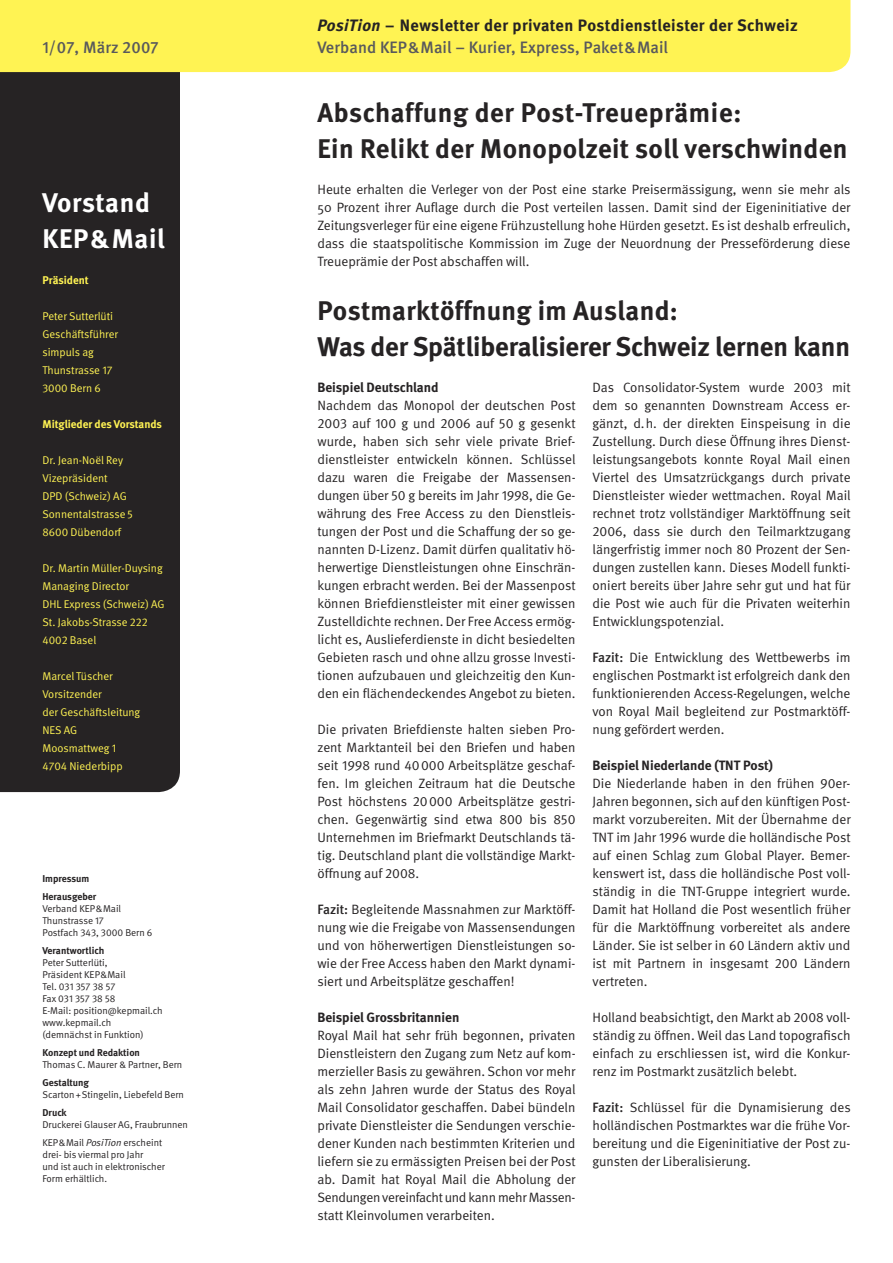
<style>
.page{position:relative;width:893px;height:1263px;background:#fff}
.page>*{position:absolute;margin:0;border:0;box-sizing:border-box;transform-origin:0 0}
.t1{font:700 27px/36px "Meta";letter-spacing:.015em;color:#262324}
.t2{font:700 27px/36px "Meta";letter-spacing:-.005em;color:#262324}
.t3{font:700 27px/36px "Meta";letter-spacing:.025em;color:#fff}
.t4{font:700 16.5px/22.5px "Meta";letter-spacing:.025em;color:#262324}
.t5{font:16.5px "Meta Medium Expert";letter-spacing:-.005em;color:#59595c}
.t6{font:13.5px/18px "Meta Normal";color:#262324;text-align:justify}
.t7{font:700 13.5px "Meta";color:#262324}
.t8{font:11.25px/18px "Meta Normal";color:#fff353}
.t9{font:700 11.25px "Meta";color:#fff353}
.t10{font:11.25px "Meta Normal Caps Expert";color:#fff353}
.t11{font:9.9px/12px "Meta Normal";color:#262324}
.t12{font:700 9.9px/18px "Meta";color:#262324}
.t13{font:9.9px/12px "Meta Normal Caps Expert";color:#262324}
.t14{font:9.9px "Meta Normal";color:#231f20}
.s1{font-family:"Meta";font-weight:500}
.s2{font-family:"Meta Normal Caps Expert"}
.s3{font-family:"Meta Normal"}
.s4{font-style:italic}
.s5{font-weight:500;color:#59595c}
.s6{font-family:"Meta Normal Expert"}
</style>
<div class="page">
<div style="left:0;top:72px;width:180px;height:720px;background:#262324"></div>
<div style="left:0;top:0;width:850px;height:72px;background:#fff353"></div>
<p class="t5" style="left:42px;top:38px;width:118px">1<span class="s1">/</span>07<span class="s1">, März</span> 2007</p>
<h1 class="t3" style="left:42px;top:186px;width:124px">Vorstand<br>KEP&amp;Mail</h1>
<p class="t9" style="left:42px;top:275px;width:48px">Präsident</p>
<p class="t8" style="left:42px;top:308px;width:77px">Peter Sutterlüti<br>Geschäftsführer simpuls ag<br>Thunstrasse <span class="s2">17</span></p>
<p class="t10" style="left:42px;top:381px;width:60px">3000 <span class="s3">Bern</span> 6</p>
<p class="t9" style="left:42px;top:419px;width:121px">Mitglieder des Vorstands</p>
<p class="t8" style="left:42px;top:452px;width:92px">Dr. Jean-Noël Rey<br>Vizepräsident<br>DPD (Schweiz) AG<br>Sonnentalstrasse <span class="s2">5<br>8600</span> Dübendorf</p>
<p class="t8" style="left:42px;top:560px;width:124px">Dr. Martin Müller-Duysing<br>Managing Director<br>DHL Express (Schweiz) AG<br>St. Jakobs-Strasse <span class="s2">222<br>4002</span> Basel</p>
<p class="t8" style="left:42px;top:668px;width:99px">Marcel Tüscher<br>Vorsitzender<br>der Geschäftsleitung<br>NES AG<br>Moosmattweg <span class="s2">1<br>4704</span> Niederbipp</p>
<p class="t12" style="left:42px;top:870px;width:55px">Impressum<br>Herausgeber</p>
<p class="t11" style="left:42px;top:903px;width:111px">Verband KEP&amp;Mail<br>Thunstrasse <span class="s2">17<br></span>Postfach <span class="s2">343</span>, <span class="s2">3000</span> Bern <span class="s2">6</span></p>
<p class="t12" style="left:42px;top:942px;width:63px">Verantwortlich</p>
<p class="t11" style="left:42px;top:957px;width:85px">Peter Sutterlüti,<br>Präsident KEP&amp;Mail</p>
<p class="t13" style="left:42px;top:981px;width:75px"><span class="s3">Tel.</span> 031 357 38 57<br><span class="s3">Fax</span> 031 357 38 58</p>
<p class="t11" style="left:42px;top:1005px;width:122px">E-Mail: position@kepmail.ch www.kepmail.ch</p>
<p class="t14" style="left:42px;top:1031px;width:103px">(demnächst in Funktion)</p>
<p class="t12" style="left:42px;top:1044px;width:99px">Konzept und Redaktion</p>
<p class="t11" style="left:42px;top:1059px;width:141px">Thomas C. Maurer &amp; Partner, Bern</p>
<p class="t12" style="left:42px;top:1074px;width:48px">Gestaltung</p>
<p class="t11" style="left:42px;top:1089px;width:143px">Scarton+Stingelin, Liebefeld Bern</p>
<p class="t12" style="left:42px;top:1104px;width:26px">Druck</p>
<p class="t11" style="left:42px;top:1116px;width:147px;line-height:18px">Druckerei Glauser AG, Fraubrunnen<br>KEP&amp;Mail <span class="s4">PosiTion</span> erscheint</p>
<p class="t11" style="left:42px;top:1149px;width:124px">drei- bis viermal pro Jahr<br>und ist auch in elektronischer<br>Form erhältlich.</p>
<p class="t4" style="left:317px;top:15px;width:482px"><span class="s4">PosiTion</span> – Newsletter der privaten Postdienstleister der Schweiz<br><span class="s5">Verband KEP&amp;Mail – Kurier, Express, Paket&amp;Mail</span></p>
<h1 class="t1" style="left:317px;top:96px;width:531px">Abschaffung der Post-Treueprämie:<br>Ein Relikt der Monopolzeit soll verschwinden</h1>
<p class="t6" style="left:317px;top:181px;width:535px">Heute erhalten die Verleger von der Post eine starke Preisermässigung, wenn sie mehr als 50 Prozent ihrer Auflage durch die Post verteilen lassen. Damit sind der Eigeninitiative der Zeitungsverleger für eine eigene Frühzustellung hohe Hürden gesetzt. Es ist deshalb erfreulich, dass die staatspolitische Kommission im Zuge der Neuordnung der Presseförderung diese Treueprämie der Post abschaffen will.</p>
<h1 class="t2" style="left:317px;top:294px;width:534px">Postmarktöffnung im Ausland:<br>Was der Spätliberalisierer Schweiz lernen kann</h1>
<p class="t7" style="left:317px;top:382px;width:123px">Beispiel Deutschland</p>
<p class="t6" style="left:317px;top:397px;width:260px">Nachdem das Monopol der deutschen Post <span class="s6">2003</span> auf <span class="s6">100</span> g und <span class="s6">2006</span> auf <span class="s6">50</span> g gesenkt wurde, haben sich sehr viele private Brief&shy;dienstleister entwickeln können. Schlüssel dazu waren die Freigabe der Massensen&shy;dungen über <span class="s6">50</span> g bereits im Jahr <span class="s6">1998</span>, die Ge&shy;währung des Free Access zu den Dienstleis&shy;tungen der Post und die Schaffung der so ge&shy;nannten D-Lizenz. Damit dürfen qualitativ hö&shy;herwertige Dienstleistungen ohne Einschrän&shy;kungen erbracht werden. Bei der Massenpost können Briefdienstleister mit einer gewissen Zustelldichte rechnen. Der Free Access ermög&shy;licht es, Auslieferdienste in dicht besiedelten Gebieten rasch und ohne allzu grosse Investi&shy;tionen aufzubauen und gleichzeitig den Kun&shy;den ein flächendeckendes Angebot zu bieten.</p>
<p class="t6" style="left:317px;top:721px;width:260px">Die privaten Briefdienste halten sieben Pro&shy;zent Marktanteil bei den Briefen und haben seit <span class="s6">1998</span> rund <span class="s6">40000</span> Arbeitsplätze geschaf&shy;fen. Im gleichen Zeitraum hat die Deutsche Post höchstens <span class="s6">20000</span> Arbeitsplätze gestri&shy;chen. Gegenwärtig sind etwa <span class="s6">800</span> bis <span class="s6">850<br></span>Unter nehmen im Briefmarkt Deutschlands tä&shy;tig. Deutschland plant die vollständige Markt&shy;öffnung auf <span class="s6">2008</span>.</p>
<p class="t6" style="left:317px;top:901px;width:260px"><span class="s1">Fazit:</span> Begleitende Massnahmen zur Marktöff&shy;nung wie die Freigabe von Massensendungen und von höherwertigen Dienstleistungen so&shy;wie der Free Access haben den Markt dynami&shy;siert und Arbeitsplätze geschaffen!</p>
<p class="t7" style="left:317px;top:1012px;width:143px">Beispiel Grossbritannien</p>
<p class="t6" style="left:317px;top:1027px;width:260px">Royal Mail hat sehr früh begonnen, privaten Dienstleistern den Zugang zum Netz auf kom&shy;merzieller Basis zu gewähren. Schon vor mehr als zehn Jahren wurde der Status des Royal Mail Consolidator geschaffen. Dabei bündeln private Dienstleister die Sendungen verschie&shy;dener Kunden nach bestimmten Kriterien und liefern sie zu ermässigten Preisen bei der Post ab. Damit hat Royal Mail die Abholung der Sendungen vereinfacht und kann mehr Massen&shy;statt Kleinvolumen verarbeiten.</p>
<p class="t6" style="left:592px;top:379px;width:260px">Das Consolidator-System wurde <span class="s6">2003</span> mit dem so genannten Downstream Access er&shy;gänzt, d.h. der direkten Einspeisung in die Zustellung. Durch diese Öffnung ihres Dienst&shy;leistungsangebots konnte Royal Mail einen Viertel des Umsatzrückgangs durch private Dienstleister wieder wettmachen. Royal Mail rechnet trotz vollständiger Marktöffnung seit <span class="s6">2006</span>, dass sie durch den Teilmarktzugang längerfristig immer noch <span class="s6">80</span> Prozent der Sen&shy;dungen zustellen kann. Dieses Modell funkti&shy;oniert bereits über Jahre sehr gut und hat für die Post wie auch für die Privaten weiterhin Entwicklungspotenzial.</p>
<p class="t6" style="left:592px;top:649px;width:260px"><span class="s1">Fazit:</span> Die Entwicklung des Wettbewerbs im englischen Postmarkt ist erfolgreich dank den funktionierenden Access-Regelungen, welche von Royal Mail begleitend zur Postmarktöff&shy;nung gefördert werden.</p>
<p class="t7" style="left:592px;top:760px;width:182px">Beispiel Niederlande (TNT Post)</p>
<p class="t6" style="left:592px;top:775px;width:260px">Die Niederlande haben in den frühen <span class="s6">90</span>er-Jahren begonnen, sich auf den künftigen Post&shy;markt vorzubereiten. Mit der Übernahme der TNT im Jahr <span class="s6">1996</span> wurde die holländische Post auf einen Schlag zum Global Player. Bemer&shy;kenswert ist, dass die holländische Post voll&shy;ständig in die TNT-Gruppe integriert wurde.<br>Damit hat Holland die Post wesentlich früher für die Marktöffnung vorbereitet als andere Länder. Sie ist selber in <span class="s6">60</span> Ländern aktiv und ist mit Partnern in insgesamt <span class="s6">200</span> Ländern vertreten.</p>
<p class="t6" style="left:592px;top:1009px;width:259px">Holland beabsichtigt, den Markt ab <span class="s6">2008</span> voll&shy;ständig zu öffnen. Weil das Land topografisch einfach zu erschliessen ist, wird die Konkur&shy;renz im Postmarkt zusätzlich belebt.</p>
<p class="t6" style="left:592px;top:1099px;width:260px"><span class="s1">Fazit:</span> Schlüssel für die Dynamisierung des holländischen Postmarktes war die frühe Vor&shy;bereitung und die Eigeninitiative der Post zu&shy;gunsten der Liberalisierung.</p>
</div>
